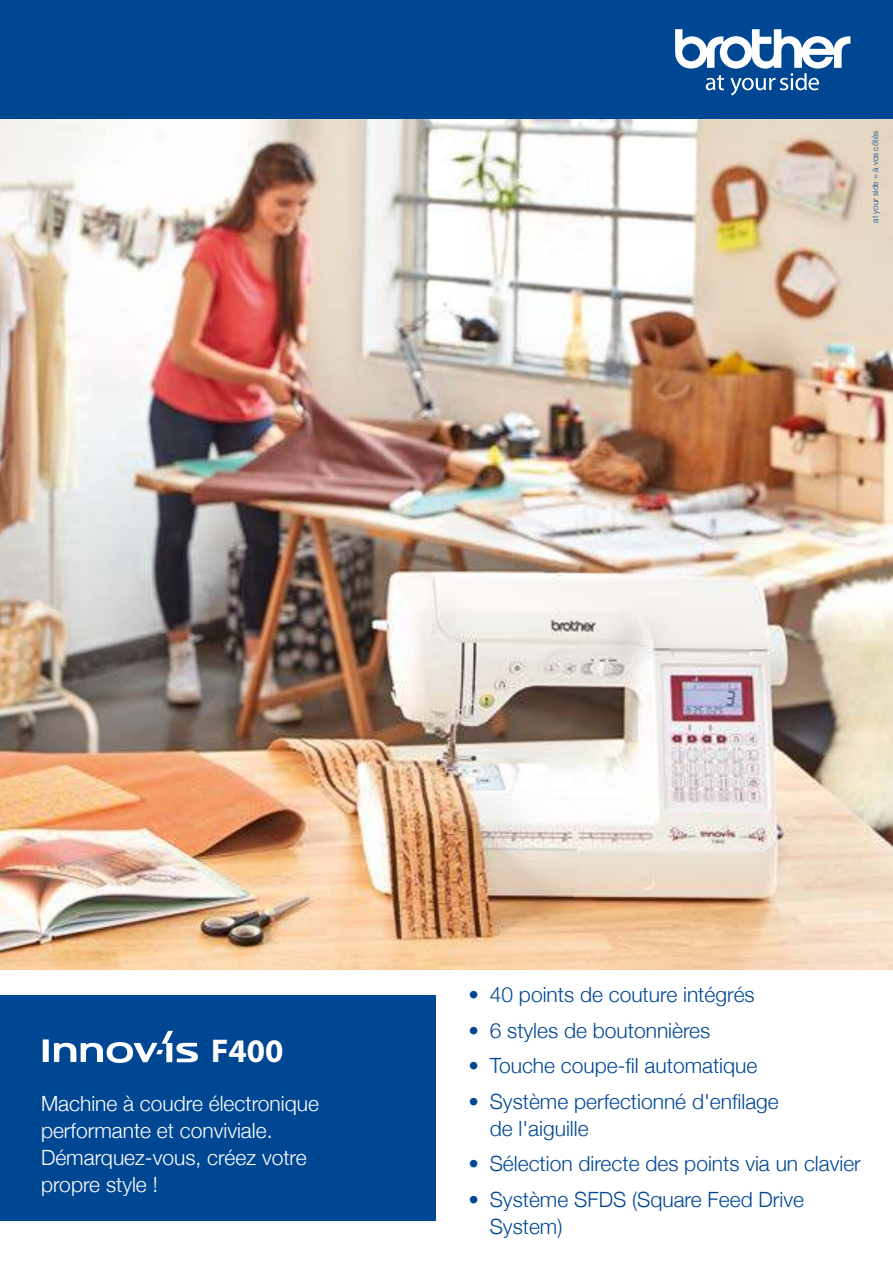
<style>
.page{position:relative;width:893px;height:1263px;background:#fff}
.page>*{position:absolute;margin:0;border:0;box-sizing:border-box;transform-origin:0 0}
.t1{font:700 33px "Myriad Pro";color:#fff}
.t2{font:300 21px/27px "Helvetica Neue";color:#004793}
.t3{font:300 21px/27px "Helvetica Neue";color:#fff}
.t4{font:300 8.25px "Helvetica Neue";color:#004793}
</style>
<div class="page">
<div style="left:0;top:995px;width:436px;height:225px;background:#004793"></div>
<div style="left:0;top:0;width:893px;height:119px;background:#004793"></div>
<img style="left:0;top:119px;width:893px;height:850px">
<div style="left:43px;top:1039px;width:6px;height:23px;background:#fff"></div>
<svg style="left:54px;top:1031px;width:144px;height:32px"></svg>
<svg style="left:675px;top:29px;width:175px;height:66px"></svg>
<p class="t4" style="left:872px;top:223px;width:93px;rotate:-90deg">at your side = à vos côtés</p>
<h1 class="t1" style="left:211px;top:1031px;width:74px">F400</h1>
<p class="t3" style="left:41px;top:1092px;width:279px">Machine à coudre électronique performante et conviviale.<br>Démarquez-vous, créez votre propre style !</p>
<p class="t2" style="left:468px;top:983px;width:288px">• 40 points de couture intégrés</p>
<p class="t2" style="left:468px;top:1019px;width:243px">• 6 styles de boutonnières</p>
<p class="t2" style="left:468px;top:1054px;width:290px">• Touche coupe-fil automatique</p>
<p class="t2" style="left:490px;top:1090px;width:291px;text-indent:-21px">• Système perfectionné d'enfilage de l'aiguille</p>
<p class="t2" style="left:468px;top:1152px;width:394px">• Sélection directe des points via un clavier</p>
<p class="t2" style="left:490px;top:1188px;width:316px;text-indent:-21px">• Système SFDS (Square Feed Drive<br>System)</p>
</div>
